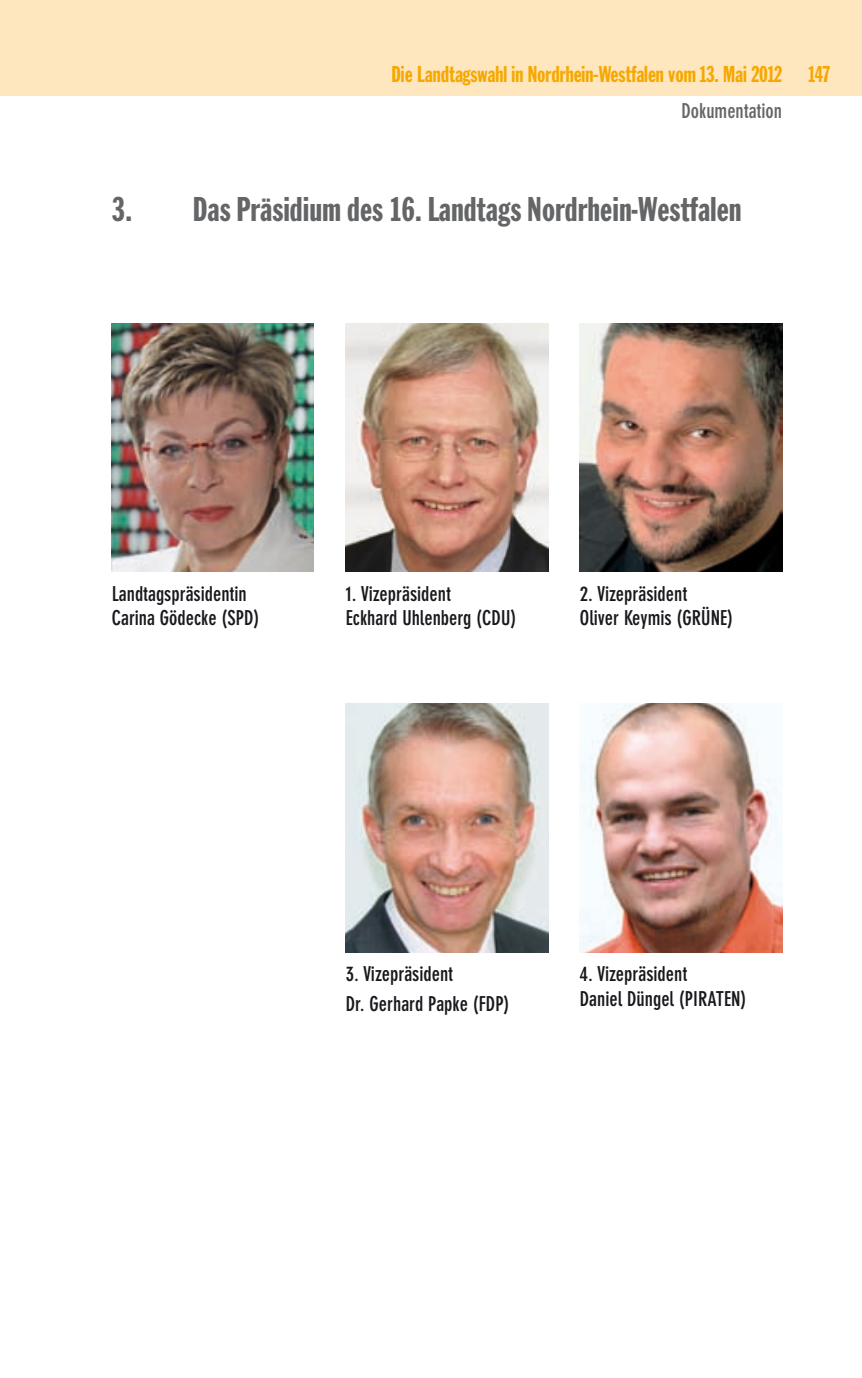
<style>
.page{position:relative;width:862px;height:1378px;background:#fff}
.page>*{position:absolute;margin:0;border:0;box-sizing:border-box;transform-origin:0 0}
.t1{font:extra-condensed 36px "Franklin Gothic T";color:#646567}
.t2{font:22.5px "Franklin Gothic Extra Cond";color:#f6a800}
.t3{font:700 condensed 20.25px/24.3px "DIN Neuzeit Grotesk";color:#1a171c}
.t4{font:700 condensed 20.25px "DIN Neuzeit Grotesk";color:#646567}
</style>
<div class="page">
<div style="left:0;top:0;width:861px;height:96px;background:#fee6be"></div>
<img style="left:112px;top:323px;width:202px;height:249px">
<img style="left:345px;top:703px;width:202px;height:249px">
<img style="left:345px;top:323px;width:202px;height:249px">
<img style="left:579px;top:323px;width:202px;height:249px">
<img style="left:579px;top:703px;width:202px;height:249px">
<p class="t2" style="left:391px;top:62px;width:392px">Die Landtagswahl in Nordrhein-Westfalen vom 13. Mai 2012</p>
<p class="t4" style="left:681px;top:99px;width:102px">Dokumentation</p>
<p class="t2" style="left:808px;top:62px;width:23px">147</p>
<h1 class="t1" style="left:112px;top:188px;width:631px">3. Das Präsidium des 16. Landtags Nordrhein-Westfalen</h1>
<p class="t3" style="left:112px;top:582px;width:149px">Landtagspräsidentin<br>Carina Gödecke (SPD)</p>
<p class="t3" style="left:345px;top:582px;width:172px">1. Vizepräsident<br>Eckhard Uhlenberg (CDU)</p>
<p class="t3" style="left:579px;top:582px;width:155px">2. Vizepräsident<br>Oliver Keymis (GRÜNE)</p>
<p class="t3" style="left:345px;top:960px;width:165px;line-height:29.2px">3. Vizepräsident<br>Dr. Gerhard Papke (FDP)</p>
<p class="t3" style="left:579px;top:962px;width:168px">4. Vizepräsident<br>Daniel Düngel (PIRATEN)</p>
</div>
